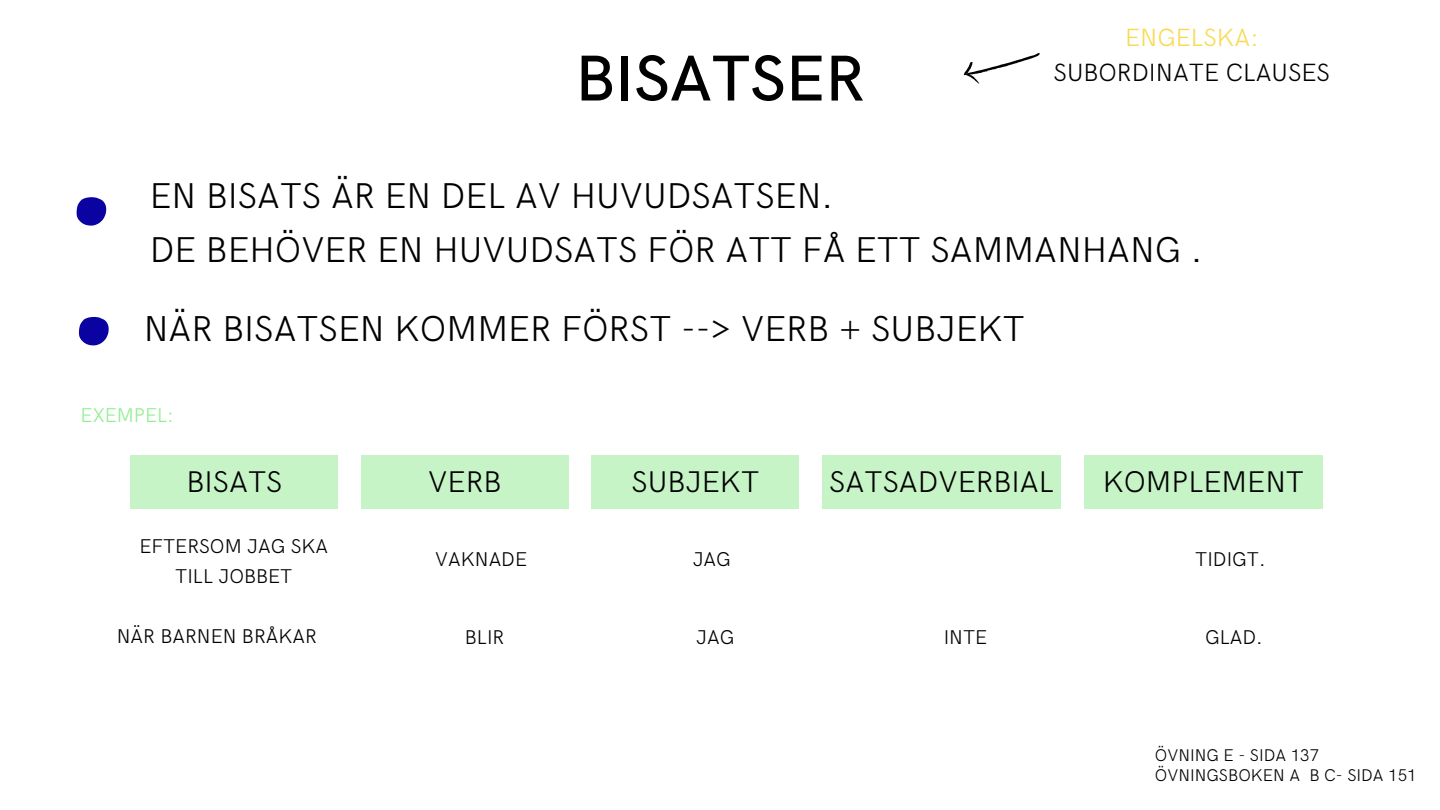
<style>
.page{position:relative;width:1440px;height:810px;background:#fff}
.page>*{position:absolute;margin:0;border:0;box-sizing:border-box;transform-origin:0 0}
.t1{font:500 65px "HK Grotesk";color:#000}
.t2{font:300 36.1px "HK Grotesk";color:#000}
.t3{font:300 36px "HK Grotesk";color:#000}
.t4{font:300 30px "HK Grotesk";color:#000}
.t5{font:300 25px/34.5px "HK Grotesk";color:#000;text-align:center}
.t6{font:300 20px "HK Grotesk";color:#000}
.t7{font:300 20px "HK Grotesk";color:#90ee90}
.t8{font:300 17px "HK Grotesk";color:#000}
.s1{color:#f8db52}
</style>
<div class="page">
<svg style="left:77px;top:197px;width:29px;height:29px"></svg>
<svg style="left:963px;top:53px;width:77px;height:31px"></svg>
<svg style="left:79px;top:317px;width:30px;height:28px"></svg>
<div style="left:131px;top:456px;width:207px;height:53px;background:#c6f4c6"></div>
<div style="left:361px;top:456px;width:207px;height:53px;background:#c6f4c6"></div>
<div style="left:592px;top:456px;width:207px;height:53px;background:#c6f4c6"></div>
<div style="left:822px;top:456px;width:239px;height:53px;background:#c6f4c6"></div>
<div style="left:1084px;top:456px;width:239px;height:53px;background:#c6f4c6"></div>
<h4 class="t1" style="left:575px;top:42px;width:291px">BISATSER</h4>
<h2 class="t5" style="left:1054px;top:21px;width:278px"><span class="s1">ENGELSKA:<br></span>SUBORDINATE CLAUSES</h2>
<p class="t3" style="left:150px;top:176px;width:685px">EN BISATS ÄR EN DEL AV HUVUDSATSEN.</p>
<h1 class="t3" style="left:150px;top:230px;width:1054px">DE BEHÖVER EN HUVUDSATS FÖR ATT FÅ ETT SAMMANHANG .</h1>
<h2 class="t2" style="left:144px;top:308px;width:883px">NÄR BISATSEN KOMMER FÖRST --&gt; VERB + SUBJEKT</h2>
<p class="t7" style="left:81px;top:404px;width:95px">EXEMPEL:</p>
<h2 class="t4" style="left:186px;top:465px;width:98px">BISATS</h2>
<h5 class="t4" style="left:428px;top:465px;width:75px">VERB</h5>
<h3 class="t4" style="left:632px;top:465px;width:129px">SUBJEKT</h3>
<h3 class="t4" style="left:829px;top:465px;width:226px">SATSADVERBIAL</h3>
<h3 class="t4" style="left:1103px;top:465px;width:203px">KOMPLEMENT</h3>
<h3 class="t6" style="left:139px;top:535px;width:190px">EFTERSOM JAG SKA</h3>
<h3 class="t6" style="left:175px;top:565px;width:119px">TILL JOBBET</h3>
<h5 class="t6" style="left:435px;top:548px;width:93px">VAKNADE</h5>
<h5 class="t6" style="left:693px;top:548px;width:40px">JAG</h5>
<h5 class="t6" style="left:1195px;top:548px;width:72px">TIDIGT.</h5>
<h5 class="t6" style="left:117px;top:625px;width:202px">NÄR BARNEN BRÅKAR</h5>
<h5 class="t6" style="left:465px;top:626px;width:41px">BLIR</h5>
<h5 class="t6" style="left:696px;top:626px;width:40px">JAG</h5>
<h5 class="t6" style="left:944px;top:626px;width:45px">INTE</h5>
<h5 class="t6" style="left:1205px;top:626px;width:59px">GLAD.</h5>
<h5 class="t8" style="left:1155px;top:746px;width:166px">ÖVNING E - SIDA 137</h5>
<p class="t8" style="left:1155px;top:765px;width:263px">ÖVNINGSBOKEN A B C- SIDA 151</p>
</div>
